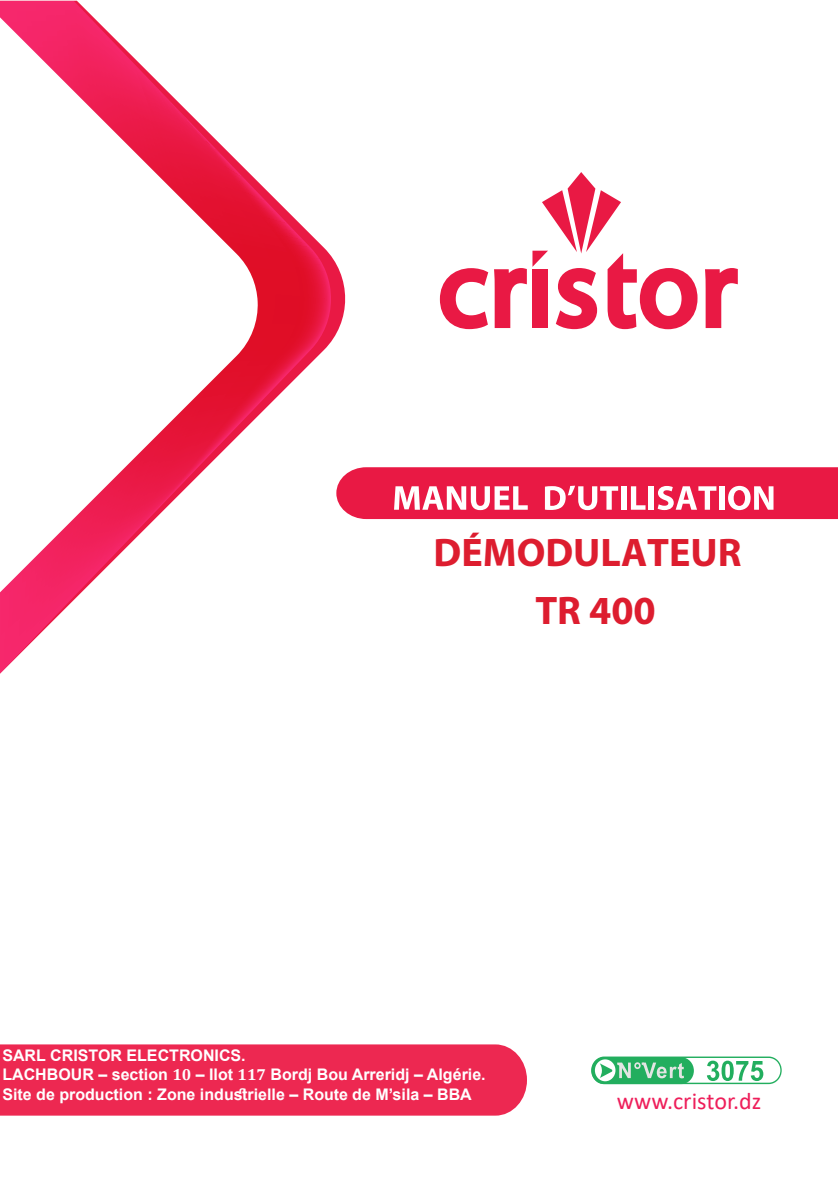
<style>
.page{position:relative;width:840px;height:1191px;background:#fff}
.page>*{position:absolute;margin:0;border:0;box-sizing:border-box;transform-origin:0 0}
.t1{font:700 40px/57.8px "Myriad Pro";color:#dd1d2f;text-align:center}
.t2{font:24px "Calibri";color:#ee1e5a}
.t3{font:700 16px/19.2px "Arial";color:#fff}
.s1{font-family:"Cambria"}
</style>
<div class="page">
<svg style="left:439px;top:268px;width:87px;height:61px"></svg>
<svg style="left:705px;top:268px;width:32px;height:60px"></svg>
<svg style="left:532px;top:172px;width:165px;height:157px"></svg>
<svg style="left:0;top:1px;width:331px;height:673px"></svg>
<svg style="left:0;top:15px;width:258px;height:579px"></svg>
<svg style="left:336px;top:467px;width:501px;height:52px"></svg>
<svg style="left:591px;top:1056px;width:190px;height:28px"></svg>
<div style="left:0;top:1044px;width:526px;height:71px;background:#ed2851"></div>
<h1 class="t1" style="left:433px;top:523px;width:309px">DÉMODULATEUR<br>TR 400</h1>
<p class="t3" style="left:2px;top:1046px;width:484px">SARL CRISTOR ELECTRONICS.<br>LACHBOUR – section <span class="s1">10</span> – Ilot <span class="s1">117</span> Bordj Bou Arreridj – Algérie.<br>Site de production : Zone industrielle – Route de M’sila – BBA</p>
<h2 class="t2" style="left:616px;top:1084px;width:146px">www.cristor.dz</h2>
</div>
